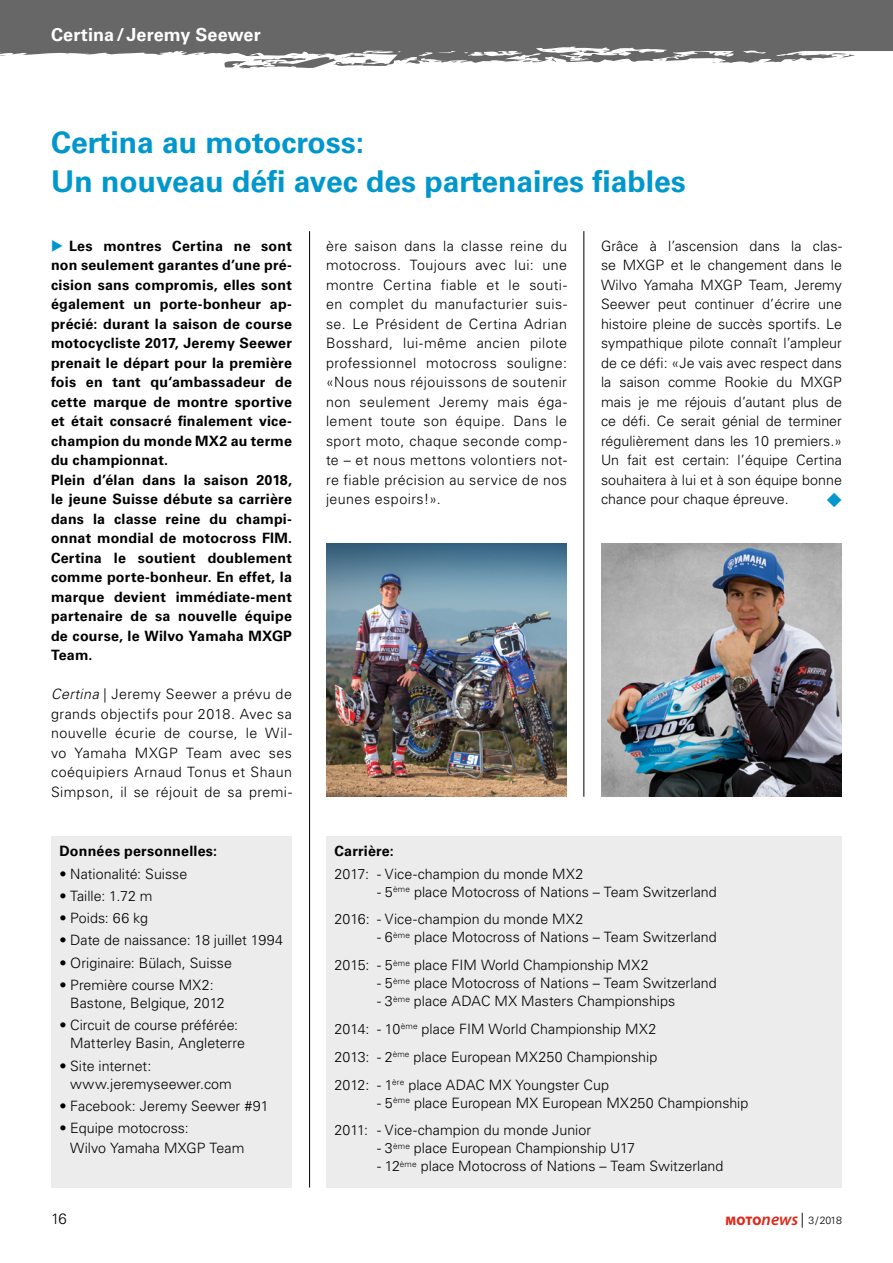
<style>
.page{position:relative;width:893px;height:1263px;background:#fff}
.page>*{position:absolute;margin:0;border:0;box-sizing:border-box;transform-origin:0 0}
.t1{font:700 30px/39px "Univers LT";color:#0097cd}
.t2{font:700 18px "Univers LT";letter-spacing:.005em;color:#fff}
.t3{font:300 15px "Univers LT";color:#000}
.t4{font:300 14.25px/19.5px "Univers LT";letter-spacing:.005em;color:#000}
.t5{font:700 14.25px/19.5px "Univers LT";letter-spacing:.015em;color:#000}
.t6{font:300 10.5px "Univers LT";color:#000}
.s1{font-style:italic}
.s2{font-family:"Myriad Pro";font-weight:900;font-size:12.45px;color:#dc291a}
.s3{font-family:"Myriad Pro";font-weight:600;font-style:italic;font-size:17.1px;color:#dc291a}
.s4{font-size:15px}
</style>
<div class="page">
<svg style="left:224px;top:66px;width:95px;height:3px"></svg>
<svg style="left:0;top:0;width:893px;height:66px;background:#7e7e7e"></svg>
<div style="left:51px;top:836px;width:241px;height:351px;background:#ececec"></div>
<div style="left:326px;top:836px;width:516px;height:351px;background:#ececec"></div>
<hr style="left:309px;top:231px;width:1px;height:956px;background:#000">
<hr style="left:584px;top:231px;width:1px;height:566px;background:#000">
<img style="left:601px;top:543px;width:241px;height:254px">
<img style="left:326px;top:543px;width:241px;height:254px">
<p class="t2" style="left:51px;top:24px;width:211px">Certina/Jeremy Seewer</p>
<h1 class="t1" style="left:51px;top:123px;width:636px">Certina au motocross:<br>Un nouveau défi avec des partenaires fiables</h1>
<p class="t5" style="left:51px;top:236px;width:242px;text-indent:18px">Les montres Certina ne sont non seulement garantes d’une pré&shy;cision sans compromis, elles sont également un porte-bonheur ap&shy;précié: durant la saison de course motocycliste 2017, Jeremy Seewer prenait le départ pour la première fois en tant qu‘ambassadeur de cette marque de montre sportive et était consacré finalement vice&shy;champion du monde MX2 au terme du championnat.<br>Plein d’élan dans la saison 2018, le jeune Suisse débute sa carrière dans la classe reine du champi&shy;onnat mondial de motocross FIM.<br>Certina le soutient doublement comme porte-bonheur. En effet, la marque devient immédiate-ment partenaire de sa nouvelle équipe de course, le Wilvo Yamaha MXGP<br>Team.</p>
<p class="t4" style="left:51px;top:684px;width:242px;text-align:justify"><span class="s1">Certina</span> | Jeremy Seewer a prévu de grands objectifs pour 2018. Avec sa nouvelle écurie de course, le Wil&shy;vo Yamaha MXGP Team avec ses coéquipiers Arnaud Tonus et Shaun Simpson, il se réjouit de sa premi-</p>
<p class="t5" style="left:60px;top:842px;width:159px">Données personnelles:</p>
<p class="t4" style="left:60px;top:864px;width:129px">• Nationalité: Suisse</p>
<p class="t4" style="left:60px;top:886px;width:95px">• Taille: 1.72 m</p>
<p class="t4" style="left:60px;top:908px;width:90px">• Poids: 66 kg</p>
<p class="t4" style="left:60px;top:931px;width:225px">• Date de naissance: 18 juillet 1994</p>
<p class="t4" style="left:60px;top:953px;width:174px">• Originaire: Bülach, Suisse</p>
<p class="t4" style="left:70px;top:976px;width:156px;line-height:18px;text-indent:-11px">• Première course MX2:<br>Bastone, Belgique, 2012</p>
<p class="t4" style="left:70px;top:1016px;width:176px;line-height:18px;text-indent:-11px">• Circuit de course préférée:<br>Matterley Basin, Angleterre</p>
<p class="t4" style="left:70px;top:1056px;width:163px;line-height:18px;text-indent:-11px">• Site internet: www.jeremyseewer.com</p>
<p class="t4" style="left:60px;top:1096px;width:211px">• Facebook: Jeremy Seewer #91</p>
<p class="t4" style="left:70px;top:1118px;width:176px;text-indent:-11px">• Equipe motocross:<br>Wilvo Yamaha MXGP Team</p>
<p class="t4" style="left:326px;top:236px;width:242px;text-align:justify">ère saison dans la classe reine du motocross. Toujours avec lui: une montre Certina fiable et le souti&shy;en complet du manufacturier suis&shy;se. Le Président de Certina Adrian Bosshard, lui-même ancien pilote professionnel motocross souligne: «Nous nous réjouissons de soutenir non seulement Jeremy mais éga&shy;lement toute son équipe. Dans le sport moto, chaque seconde comp&shy;te – et nous mettons volontiers not&shy;re fiable précision au service de nos jeunes espoirs!».</p>
<p class="t4" style="left:601px;top:236px;width:242px;text-align:justify">Grâce à l’ascension dans la clas&shy;se MXGP et le changement dans le Wilvo Yamaha MXGP Team, Jeremy Seewer peut continuer d’écrire une histoire pleine de succès sportifs. Le sympathique pilote connaît l’ampleur de ce défi: «Je vais avec respect dans la saison comme Rookie du MXGP mais je me réjouis d’autant plus de ce défi. Ce serait génial de terminer régulièrement dans les 10 premiers.» Un fait est certain: l’équipe Certina souhaitera à lui et à son équipe bonne chance pour chaque épreuve.</p>
<p class="t5" style="left:334px;top:842px;width:61px">Carrière:</p>
<p class="t4" style="left:334px;top:864px;width:250px">2017: - Vice-champion du monde MX2</p>
<p class="t4" style="left:334px;top:878px;width:384px;line-height:27.8px;text-indent:43px">- 5<sup>ème</sup> place Motocross of Nations – Team Switzerland<br>2016: - Vice-champion du monde MX2</p>
<p class="t4" style="left:334px;top:923px;width:384px;line-height:27.8px;text-indent:43px">- 6<sup>ème</sup> place Motocross of Nations – Team Switzerland<br>2015: - 5<sup>ème</sup> place FIM World Championship MX2</p>
<p class="t4" style="left:377px;top:973px;width:341px">- 5<sup>ème</sup> place Motocross of Nations – Team Switzerland</p>
<p class="t4" style="left:334px;top:987px;width:342px;line-height:27.8px;text-indent:43px">- 3<sup>ème</sup> place ADAC MX Masters Championships 2014: - 10<sup>ème</sup> place FIM World Championship MX2<br>2013: - 2<sup>ème</sup> place European MX250 Championship 2012: - 1<sup>ère</sup> place ADAC MX Youngster Cup</p>
<p class="t4" style="left:334px;top:1089px;width:415px;line-height:27.8px;text-indent:43px">- 5<sup>ème</sup> place European MX European MX250 Championship<br>2011: - Vice-champion du monde Junior</p>
<p class="t4" style="left:377px;top:1138px;width:260px">- 3<sup>ème</sup> place European Championship U17</p>
<p class="t4" style="left:377px;top:1156px;width:348px">- 12<sup>ème</sup> place Motocross of Nations – Team Switzerland</p>
<p class="t3" style="left:51px;top:1209px;width:17px">16</p>
<p class="t6" style="left:725px;top:1214px;width:118px"><span class="s2">MOTO</span><span class="s3">news</span> <span class="s4">|</span> 3/2018</p>
</div>
